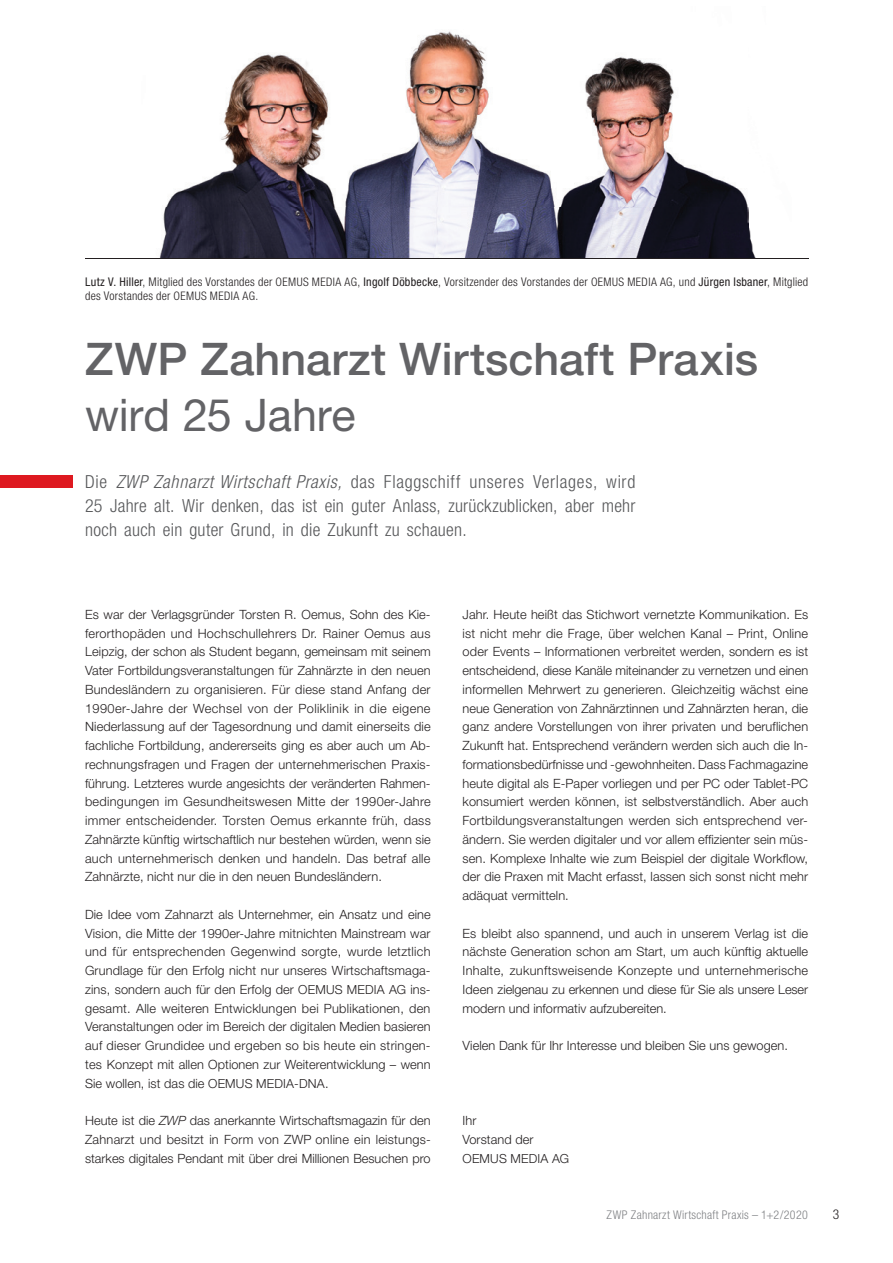
<style>
.page{position:relative;width:893px;height:1263px;background:#fff}
.page>*{position:absolute;margin:0;border:0;box-sizing:border-box;transform-origin:0 0}
.t1{font:500 45px "Helvetica Neue";letter-spacing:.005em;color:#636366}
.t2{font:45px "Helvetica Neue";letter-spacing:-.005em;color:#636366}
.t3{font:300 condensed 18px/24px "Helvetica Neue";letter-spacing:.015em;color:#57585a;text-align:justify}
.t4{font:300 condensed 13.5px "Helvetica Neue";color:#231f20}
.t5{font:300 12.75px/18.8px "Helvetica Neue";letter-spacing:.005em;color:#231f20;text-align:justify}
.t6{font:300 12.6px "Helvetica Neue";letter-spacing:.015em;color:#231f20}
.t7{font:300 condensed 12px/13.5px "Helvetica Neue";letter-spacing:.02em;color:#231f20}
.t8{font:300 condensed 12px "Helvetica Neue LT Std";letter-spacing:.025em;color:#808285}
.s1{font-weight:400}
.s2{font-size:11.7px}
.s3{font-style:italic}
.s4{font-size:12.6px}
</style>
<div class="page">
<img style="left:159px;top:31px;width:597px;height:227px">
<div style="left:0;top:475px;width:72px;height:13px;background:#de1920"></div>
<hr style="left:85px;top:258px;width:723px;height:1px;background:#231f20">
<p class="t7" style="left:85px;top:275px;width:724px"><span class="s1">Lutz V. Hiller</span>, Mitglied des Vorstandes der <span class="s2">OEMUS MEDIA AG</span>, <span class="s1">Ingolf Döbbecke</span>, Vorsitzender des Vorstandes der <span class="s2">OEMUS MEDIA AG,</span> und <span class="s1">Jürgen Isbaner</span>, Mitglied des Vorstandes der <span class="s2">OEMUS MEDIA AG.</span></p>
<h1 class="t1" style="left:85px;top:332px;width:674px">ZWP Zahnarzt Wirtschaft Praxis</h1>
<h1 class="t2" style="left:85px;top:388px;width:272px">wird 25 Jahre</h1>
<h2 class="t3" style="left:85px;top:469px;width:552px">Die <span class="s3">ZWP Zahnarzt Wirtschaft Praxis,</span> das Flaggschiff unseres Verlages, wird 25 Jahre alt. Wir denken, das ist ein guter Anlass, zurückzublicken, aber mehr noch auch ein guter Grund, in die Zukunft zu schauen.</h2>
<p class="t5" style="left:85px;top:605px;width:347px">Es war der Verlagsgründer Torsten R. Oemus, Sohn des Kie&shy;ferorthopäden und Hochschullehrers Dr. Rainer Oemus aus Leipzig, der schon als Student begann, gemeinsam mit seinem Vater Fortbildungsveranstaltungen für Zahnärzte in den neuen Bundesländern zu organisieren. Für diese stand Anfang der 1990er-Jahre der Wechsel von der Poliklinik in die eigene Niederlassung auf der Tagesordnung und damit einerseits die fachliche Fortbildung, andererseits ging es aber auch um Ab&shy;rechnungsfragen und Fragen der unternehmerischen Praxis&shy;führung. Letzteres wurde angesichts der veränderten Rahmen&shy;bedingungen im Gesundheitswesen Mitte der 1990er-Jahre immer entscheidender. Torsten Oemus erkannte früh, dass Zahnärzte künftig wirtschaftlich nur bestehen würden, wenn sie auch unternehmerisch denken und handeln. Das betraf alle Zahnärzte, nicht nur die in den neuen Bundesländern.</p>
<p class="t5" style="left:85px;top:905px;width:347px">Die Idee vom Zahnarzt als Unternehmer, ein Ansatz und eine Vision, die Mitte der 1990er-Jahre mitnichten Mainstream war und für entsprechenden Gegenwind sorgte, wurde letztlich Grundlage für den Erfolg nicht nur unseres Wirtschaftsmaga&shy;zins, sondern auch für den Erfolg der <span class="s4">OEMUS MEDIA AG</span> ins&shy;gesamt. Alle weiteren Entwicklungen bei Publikationen, den Veranstaltungen oder im Bereich der digitalen Medien basieren auf dieser Grundidee und ergeben so bis heute ein stringen&shy;tes Konzept mit allen Optionen zur Weiterentwicklung – wenn Sie wollen, ist das die <span class="s4">OEMUS MEDIA-DNA</span>.</p>
<p class="t5" style="left:85px;top:1111px;width:347px">Heute ist die <span class="s3">ZWP</span> das anerkannte Wirtschaftsmagazin für den Zahnarzt und besitzt in Form von ZWP online ein leistungs&shy;starkes digitales Pendant mit über drei Millionen Besuchen pro</p>
<p class="t5" style="left:463px;top:605px;width:347px">Jahr. Heute heißt das Stichwort vernetzte Kommunikation. Es ist nicht mehr die Frage, über welchen Kanal – Print, Online oder Events – Informationen verbreitet werden, sondern es ist entscheidend, diese Kanäle miteinander zu vernetzen und einen informellen Mehrwert zu generieren. Gleichzeitig wächst eine neue Generation von Zahnärztinnen und Zahnärzten heran, die ganz andere Vorstellungen von ihrer privaten und beruflichen Zukunft hat. Entsprechend verändern werden sich auch die In&shy;formationsbedürfnisse und -gewohnheiten. Dass Fachmagazine heute digital als E-Paper vorliegen und per PC oder Tablet-PC konsumiert werden können, ist selbstverständlich. Aber auch Fortbildungsveranstaltungen werden sich entsprechend ver&shy;ändern. Sie werden digitaler und vor allem effizienter sein müs&shy;sen. Komplexe Inhalte wie zum Beispiel der digitale Workflow, der die Praxen mit Macht erfasst, lassen sich sonst nicht mehr adäquat vermitteln.</p>
<p class="t5" style="left:463px;top:923px;width:347px">Es bleibt also spannend, und auch in unserem Verlag ist die nächste Generation schon am Start, um auch künftig aktuelle Inhalte, zukunftsweisende Konzepte und unternehmerische Ideen zielgenau zu erkennen und diese für Sie als unsere Leser modern und informativ aufzubereiten.</p>
<p class="t5" style="left:463px;top:1036px;width:327px">Vielen Dank für Ihr Interesse und bleiben Sie uns gewogen.</p>
<p class="t5" style="left:463px;top:1111px;width:72px">Ihr<br>Vorstand der</p>
<p class="t6" style="left:463px;top:1150px;width:108px">OEMUS MEDIA AG</p>
<p class="t8" style="left:606px;top:1208px;width:203px">ZWP Zahnarzt Wirtschaft Praxis – 1+2/2020</p>
<p class="t4" style="left:833px;top:1206px;width:8px">3</p>
</div>
